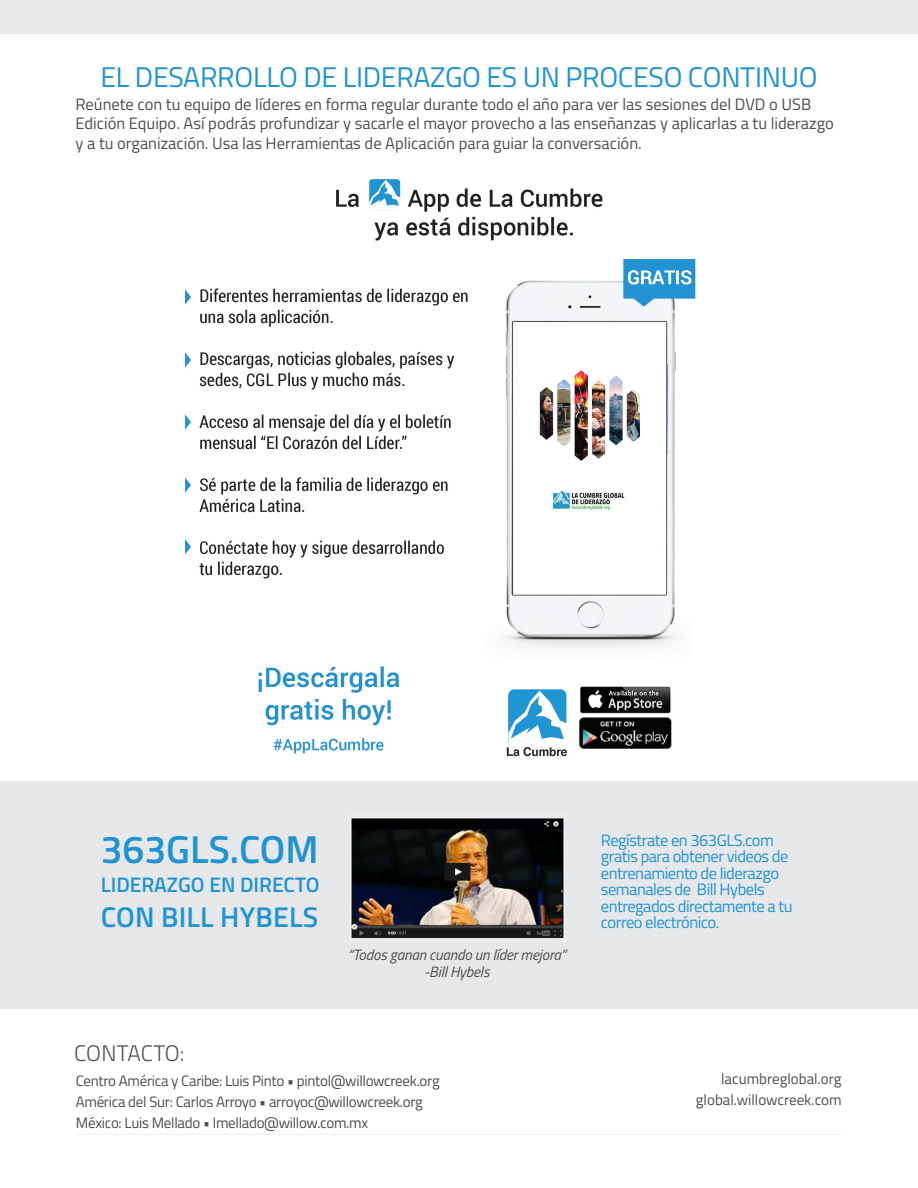
<style>
.page{position:relative;width:918px;height:1188px;background:#fff}
.page>*{position:absolute;margin:0;border:0;box-sizing:border-box;transform-origin:0 0}
.t1{font:600 39px "Titillium";color:#2094d2}
.t2{font:28.5px "Titillium";letter-spacing:-.01em;color:#2094d2}
.t3{font:600 28.5px "Titillium";letter-spacing:.005em;color:#2094d2}
.Event_name{font:300 22.5px "Titillium";color:#4d4d4e}
.t4{font:600 21px "Titillium";color:#2094d2}
.t5{font:16.5px/19.5px "Titillium";color:#4d4d4e}
.t6{font:16.5px/16.5px "Titillium";letter-spacing:-.03em;color:#2094d2}
.Contact_information{font:15px "Titillium";letter-spacing:-.02em;color:#4d4d4e}
.t7{font:italic 15px "Titillium";letter-spacing:-.01em;color:#4d4d4e}
.Event_name-2{font:15px "Titillium";color:#4d4d4e}
</style>
<div class="page">
<div style="left:0;top:0;width:918px;height:33px;background:#e7e8ea"></div>
<hr style="left:76px;top:1134px;width:766px;height:1px;background:#edeff0">
<div style="left:0;top:781px;width:918px;height:228px;background:#e6e7e9"></div>
<img style="left:351px;top:818px;width:213px;height:121px">
<img style="left:185px;top:179px;width:511px;height:578px">
<p class="t2" style="left:100px;top:56px;width:719px">EL DESARROLLO DE LIDERAZGO ES UN PROCESO CONTINUO</p>
<p class="t5" style="left:76px;top:93px;width:760px">Reúnete con tu equipo de líderes en forma regular durante todo el año para ver las sesiones del DVD o USB<br>Edición Equipo. Así podrás profundizar y sacarle el mayor provecho a las enseñanzas y aplicarlas a tu liderazgo y a tu organización. Usa las Herramientas de Aplicación para guiar la conversación.</p>
<p class="t1" style="left:101px;top:820px;width:219px">363GLS.COM</p>
<p class="t4" style="left:101px;top:869px;width:220px">LIDERAZGO EN DIRECTO</p>
<p class="t3" style="left:101px;top:895px;width:219px">CON BILL HYBELS</p>
<p class="t7" style="left:348px;top:944px;width:219px">“Todos ganan cuando un líder mejora”</p>
<p class="t7" style="left:424px;top:961px;width:67px">-Bill Hybels</p>
<p class="Event_name" style="left:74px;top:1037px;width:112px">CONTACTO:</p>
<p class="Contact_information" style="left:76px;top:1069px;width:365px">Centro América y Caribe: Luis Pinto • pintol@willowcreek.org</p>
<p class="Contact_information" style="left:76px;top:1090px;width:349px">América del Sur: Carlos Arroyo • arroyoc@willowcreek.org</p>
<p class="Contact_information" style="left:76px;top:1111px;width:294px">México: Luis Mellado • lmellado@willow.com.mx</p>
<p class="t6" style="left:601px;top:831px;width:193px">Regístrate en 363GLS.com gratis para obtener videos de entrenamiento de liderazgo semanales de Bill Hybels entregados directamente a tu correo electrónico.</p>
<p class="Event_name-2" style="left:721px;top:1068px;width:122px">lacumbreglobal.org</p>
<p class="Event_name-2" style="left:696px;top:1089px;width:147px">global.willowcreek.com</p>
</div>
